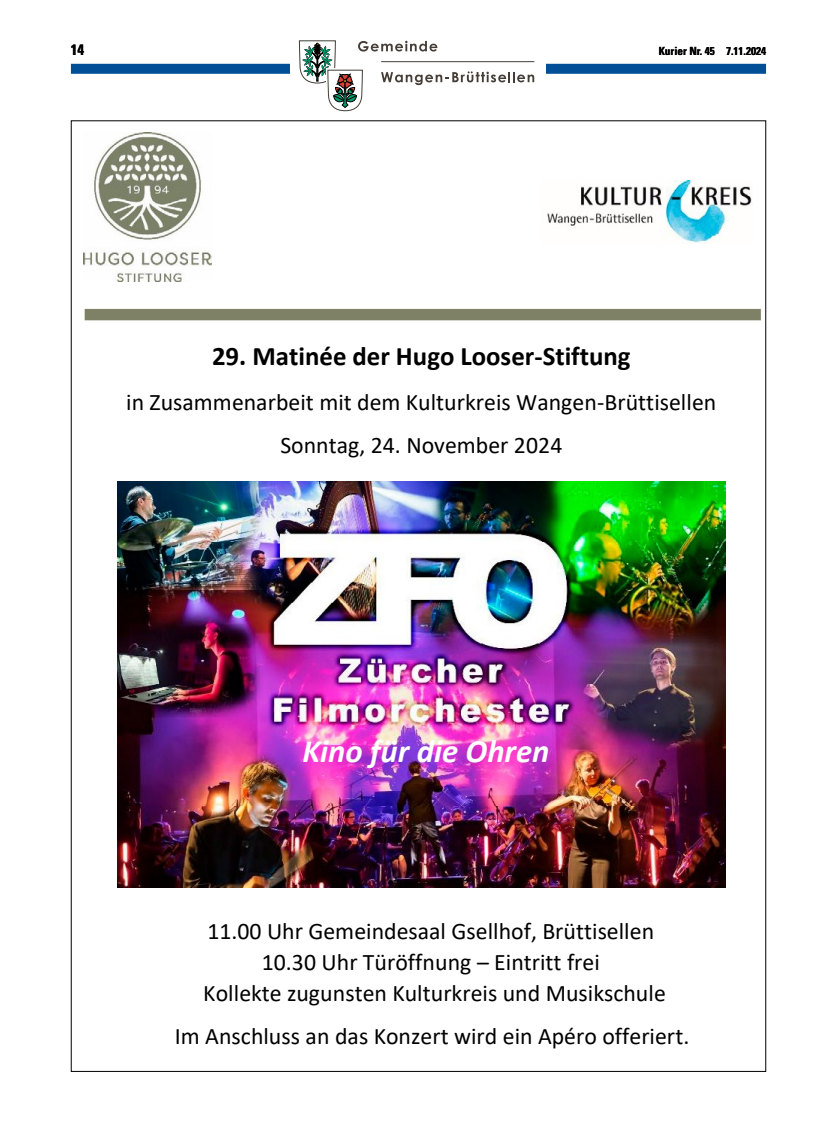
<style>
.page{position:relative;width:837px;height:1134px;background:#fff}
.page>*{position:absolute;margin:0;border:0;box-sizing:border-box;transform-origin:0 0}
.t1{font:italic 700 32.62px "Calibri";color:#fff}
.t2{font:700 26.75px "Calibri";color:#000}
.t3{font:23.75px/31.4px "Calibri";color:#000;text-align:center}
.t4{font:700 condensed 15px "Univers LT Pro";color:#000}
.t5{font:700 condensed 11.25px "Univers LT Pro";color:#000}
</style>
<div class="page">
<div style="left:71px;top:64px;width:694px;height:10px;background:#004f97"></div>
<div style="left:291px;top:30px;width:255px;height:88px;background:#fff"></div>
<svg style="left:298px;top:40px;width:236px;height:71px"></svg>
<img style="left:83px;top:133px;width:129px;height:148px">
<img style="left:547px;top:181px;width:205px;height:62px">
<img style="left:84px;top:308px;width:677px;height:13px">
<img style="left:117px;top:482px;width:608px;height:405px">
<p class="t4" style="left:71px;top:41px;width:15px">14</p>
<p class="t5" style="left:658px;top:44px;width:109px">Kurier Nr. 45 7.11.2024</p>
<p class="t2" style="left:212px;top:337px;width:420px">29. Matinée der Hugo Looser-Stiftung</p>
<p class="t3" style="left:126px;top:379px;width:591px;line-height:43.4px">in Zusammenarbeit mit dem Kulturkreis Wangen-Brüttisellen<br>Sonntag, 24. November 2024</p>
<p class="t3" style="left:280px;top:344px;width:283px">Sonntag, 24. November 2024</p>
<p class="t2" style="left:212px;top:379px;width:420px">29. Matinée der Hugo Looser-Stiftung</p>
<p class="t1" style="left:302px;top:728px;width:248px">Kino für die Ohren</p>
<p class="t3" style="left:203px;top:914px;width:464px">11.00 Uhr Gemeindesaal Gsellhof, Brüttisellen<br>10.30 Uhr Türöffnung – Eintritt frei<br>Kollekte zugunsten Kulturkreis und Musikschule</p>
<p class="t3" style="left:175px;top:1020px;width:516px">Im Anschluss an das Konzert wird ein Apéro offeriert.</p>
<p class="t3" style="left:207px;top:973px;width:448px">11.00 Uhr Gemeindesaal Gsellhof, Brüttisellen</p>
<p class="t3" style="left:262px;top:1030px;width:339px">10.30 Uhr Türöffnung – Eintritt frei</p>
</div>
